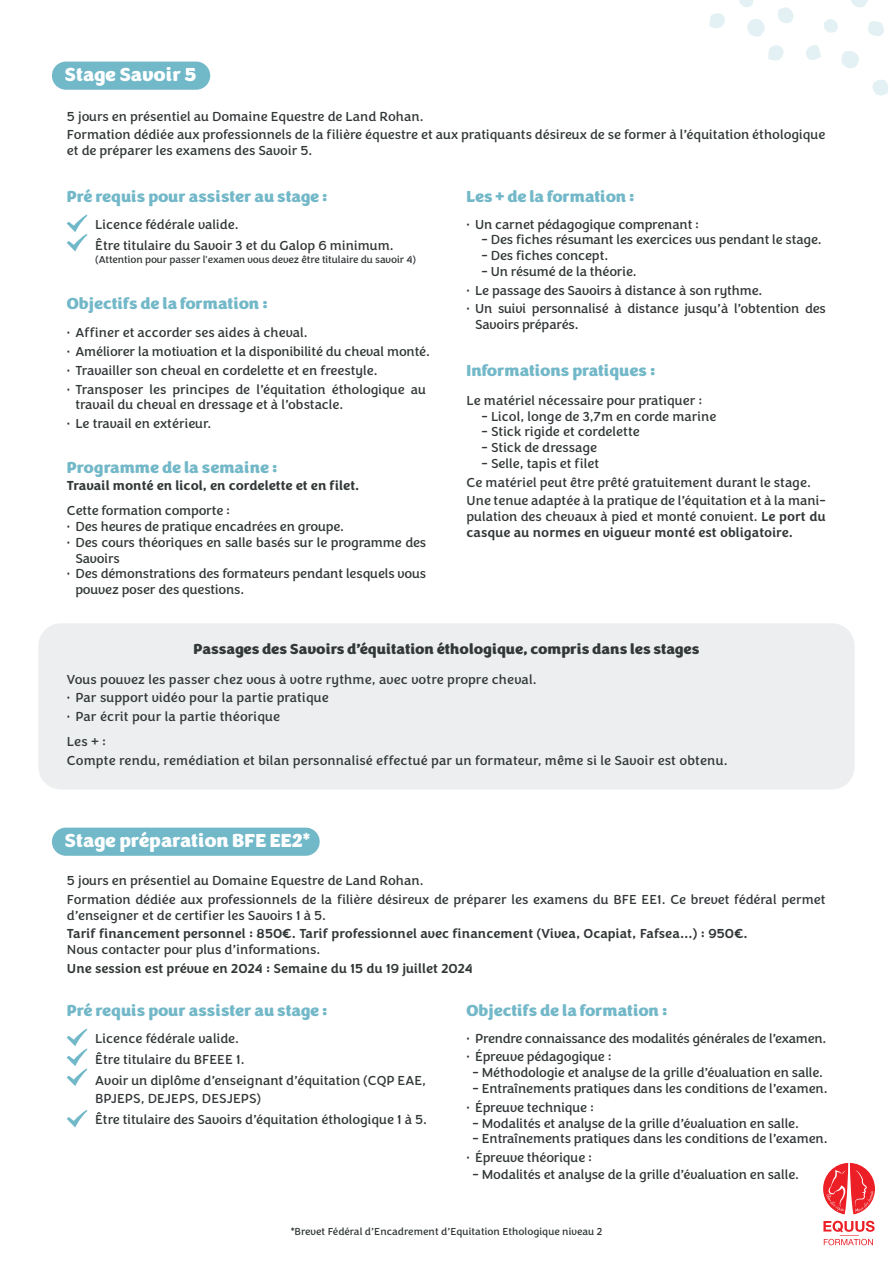
<style>
.page{position:relative;width:893px;height:1263px;background:#fff}
.page>*{position:absolute;margin:0;border:0;box-sizing:border-box;transform-origin:0 0}
.t1{font:900 19.5px "Congenial";color:#fff}
.t2{font:900 16.5px "Congenial";color:#72b8c8}
.t3{font:900 15px "Congenial";color:#323738}
.t4{font:13.5px/15.8px "Congenial";letter-spacing:-.01em;color:#323738}
.t5{font:500 13.5px/15.8px "Congenial";color:#323738}
.t6{font:13.5px/24.8px "Congenial";letter-spacing:.01em;color:#323738}
.t7{font:700 13.5px "Congenial";color:#323738}
.t8{font:10.5px "Congenial";letter-spacing:-.01em;color:#323738}
.s1{font-weight:400}
</style>
<div class="page">
<div style="left:38px;top:623px;width:817px;height:166px;background:#eceeef;border-radius:23px"></div>
<svg style="left:709px;top:0;width:180px;height:96px"></svg>
<div style="left:52px;top:62px;width:158px;height:28px;background:#71b8c9;border-radius:14px"></div>
<svg style="left:67px;top:214px;width:20px;height:37px"></svg>
<div style="left:52px;top:828px;width:268px;height:28px;background:#71b8c9;border-radius:14px"></div>
<svg style="left:67px;top:1028px;width:20px;height:58px"></svg>
<svg style="left:67px;top:1110px;width:20px;height:17px"></svg>
<svg style="left:823px;top:1163px;width:52px;height:51px"></svg>
<svg style="left:823px;top:1221px;width:52px;height:24px"></svg>
<h1 class="t1" style="left:65px;top:62px;width:134px">Stage Savoir 5</h1>
<p class="t4" style="left:67px;top:107px;width:760px;line-height:18.8px">5 jours en présentiel au Domaine Equestre de Land Rohan.<br>Formation dédiée aux professionnels de la filière équestre et aux pratiquants désireux de se former à l’équitation éthologique</p>
<p class="t4" style="left:67px;top:143px;width:247px">et de préparer les examens des Savoir 5.</p>
<p class="t2" style="left:67px;top:185px;width:262px">Pré requis pour assister au stage :</p>
<p class="t4" style="left:95px;top:214px;width:300px;line-height:21px">Licence fédérale valide.<br>Être titulaire du Savoir 3 et du Galop 6 minimum.</p>
<p class="t8" style="left:95px;top:253px;width:322px">(Attention pour passer l'examen vous devez être titulaire du savoir 4)</p>
<p class="t2" style="left:67px;top:292px;width:202px">Objectifs de la formation :</p>
<p class="t4" style="left:67px;top:325px;width:242px">• Affiner et accorder ses aides à cheval.</p>
<p class="t4" style="left:67px;top:344px;width:365px">• Améliorer la motivation et la disponibilité du cheval monté.</p>
<p class="t4" style="left:67px;top:363px;width:312px">• Travailler son cheval en cordelette et en freestyle.</p>
<p class="t4" style="left:75px;top:381px;width:352px;text-indent:-9px">• Transposer les principes de l’équitation éthologique au travail du cheval en dressage et à l’obstacle.</p>
<p class="t4" style="left:67px;top:416px;width:146px">• Le travail en extérieur.</p>
<p class="t2" style="left:67px;top:457px;width:212px">Programme de la semaine :</p>
<p class="t7" style="left:67px;top:477px;width:294px">Travail monté en licol, en cordelette et en filet.</p>
<p class="t4" style="left:67px;top:503px;width:165px">Cette formation comporte :</p>
<p class="t4" style="left:67px;top:519px;width:279px">• Des heures de pratique encadrées en groupe.</p>
<p class="t4" style="left:75px;top:535px;width:352px;text-indent:-9px">• Des cours théoriques en salle basés sur le programme des<br>Savoirs</p>
<p class="t4" style="left:75px;top:566px;width:352px;text-indent:-9px">• Des démonstrations des formateurs pendant lesquels vous pouvez poser des questions.</p>
<p class="t2" style="left:467px;top:185px;width:169px">Les + de la formation :</p>
<p class="t4" style="left:467px;top:217px;width:234px">• Un carnet pédagogique comprenant :</p>
<p class="t4" style="left:482px;top:232px;width:342px">- Des fiches résumant les exercices vus pendant le stage.</p>
<p class="t4" style="left:482px;top:248px;width:128px">- Des fiches concept.</p>
<p class="t4" style="left:482px;top:264px;width:157px">- Un résumé de la théorie.</p>
<p class="t4" style="left:467px;top:283px;width:297px">• Le passage des Savoirs à distance à son rythme.</p>
<p class="t4" style="left:475px;top:301px;width:352px;text-indent:-9px">• Un suivi personnalisé à distance jusqu’à l’obtention des<br>Savoirs préparés.</p>
<p class="t2" style="left:467px;top:360px;width:190px">Informations pratiques :</p>
<p class="t4" style="left:467px;top:393px;width:237px">Le matériel nécessaire pour pratiquer :</p>
<p class="t4" style="left:482px;top:408px;width:236px">- Licol, longe de 3,7m en corde marine</p>
<p class="t4" style="left:482px;top:424px;width:160px">- Stick rigide et cordelette</p>
<p class="t4" style="left:482px;top:440px;width:117px">- Stick de dressage</p>
<p class="t4" style="left:467px;top:454px;width:361px;line-height:18.8px;text-indent:15px">- Selle, tapis et filet<br>Ce matériel peut être prêté gratuitement durant le stage.<br>Une tenue adaptée à la pratique de l’équitation et à la mani-</p>
<p class="t5" style="left:467px;top:509px;width:361px"><span class="s1">pulation des chevaux à pied et monté convient.</span> Le port du casque au normes en vigueur monté est obligatoire.</p>
<p class="t3" style="left:193px;top:639px;width:507px">Passages des Savoirs d’équitation éthologique, compris dans les stages</p>
<p class="t6" style="left:67px;top:667px;width:471px">Vous pouvez les passer chez vous à votre rythme, avec votre propre cheval.</p>
<p class="t6" style="left:67px;top:686px;width:263px">• Par support vidéo pour la partie pratique</p>
<p class="t6" style="left:67px;top:705px;width:215px">• Par écrit pour la partie théorique<br>Les + :</p>
<p class="t6" style="left:67px;top:748px;width:662px">Compte rendu, remédiation et bilan personnalisé effectué par un formateur, même si le Savoir est obtenu.</p>
<h1 class="t1" style="left:65px;top:828px;width:247px">Stage préparation BFE EE2*</h1>
<p class="t4" style="left:67px;top:872px;width:760px;line-height:18.8px">5 jours en présentiel au Domaine Equestre de Land Rohan.<br>Formation dédiée aux professionnels de la filière désireux de préparer les examens du BFE EE1. Ce brevet fédéral permet</p>
<p class="t4" style="left:67px;top:908px;width:261px">d’enseigner et de certifier les Savoirs 1 à 5.</p>
<p class="t5" style="left:67px;top:926px;width:682px">Tarif financement personnel : 850€. Tarif professionnel avec financement (Vivea, Ocapiat, Fafsea…) : 950€.</p>
<p class="t4" style="left:67px;top:942px;width:255px">Nous contacter pour plus d’informations.</p>
<p class="t5" style="left:67px;top:961px;width:407px">Une session est prévue en 2024 : Semaine du 15 du 19 juillet 2024</p>
<p class="t2" style="left:67px;top:999px;width:262px">Pré requis pour assister au stage :</p>
<p class="t4" style="left:95px;top:1028px;width:332px;line-height:21px">Licence fédérale valide.<br>Être titulaire du BFEEE 1.<br>Avoir un diplôme d’enseignant d’équitation (CQP EAE,</p>
<p class="t4" style="left:95px;top:1088px;width:333px;line-height:21px">BPJEPS, DEJEPS, DESJEPS)<br>Être titulaire des Savoirs d’équitation éthologique 1 à 5.</p>
<p class="t2" style="left:467px;top:999px;width:202px">Objectifs de la formation :</p>
<p class="t4" style="left:467px;top:1031px;width:361px">• Prendre connaissance des modalités générales de l’examen.</p>
<p class="t4" style="left:467px;top:1049px;width:147px">• Épreuve pédagogique :</p>
<p class="t4" style="left:473px;top:1065px;width:352px">- Méthodologie et analyse de la grille d’évaluation en salle.</p>
<p class="t4" style="left:473px;top:1081px;width:357px">- Entraînements pratiques dans les conditions de l’examen.</p>
<p class="t4" style="left:467px;top:1100px;width:129px">• Épreuve technique :</p>
<p class="t4" style="left:473px;top:1115px;width:328px">- Modalités et analyse de la grille d’évaluation en salle.</p>
<p class="t4" style="left:473px;top:1131px;width:357px">- Entraînements pratiques dans les conditions de l’examen.</p>
<p class="t4" style="left:467px;top:1150px;width:127px">• Épreuve théorique :</p>
<p class="t4" style="left:473px;top:1167px;width:328px">- Modalités et analyse de la grille d’évaluation en salle.</p>
<p class="t8" style="left:291px;top:1225px;width:313px">*Brevet Fédéral d’Encadrement d’Equitation Ethologique niveau 2</p>
</div>
